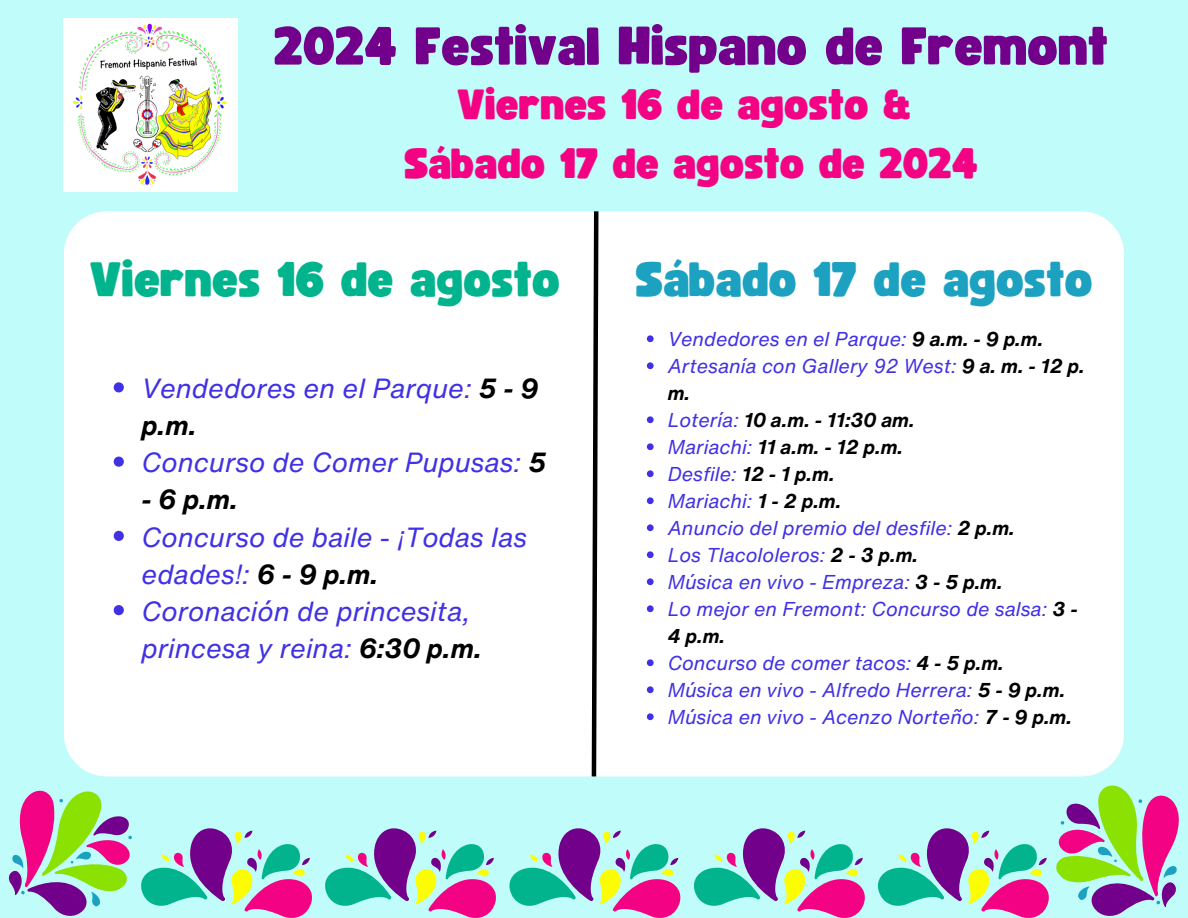
<style>
.page{position:relative;width:1188px;height:918px;background:#c0fcf9}
.page>*{position:absolute;margin:0;border:0;box-sizing:border-box;transform-origin:0 0}
.t1{font:52.5px "Funtastic";color:#72008b}
.t2{font:48px "Funtastic";color:#01b48e}
.t3{font:48px "Funtastic";color:#1ca2c0}
.t4{font:42px/58.5px "Funtastic";color:#f30384;text-align:center}
.t5{font:italic 27px/37.2px "Helvetica Now Text";color:#4131e4}
.t6{font:italic 700 27px "Helvetica Now Text";color:#000}
.t7{font:italic 19.5px/27px "Helvetica Now Text";color:#4131e4}
.t8{font:italic 700 19.5px "Helvetica Now Text";color:#000}
.s1{font-weight:700;color:#000}
.s2{font-weight:400;color:#4131e4}
</style>
<div class="page">
<svg style="left:8px;top:790px;width:304px;height:128px"></svg>
<svg style="left:325px;top:828px;width:171px;height:90px"></svg>
<svg style="left:509px;top:828px;width:171px;height:90px"></svg>
<svg style="left:694px;top:828px;width:171px;height:90px"></svg>
<svg style="left:876px;top:776px;width:303px;height:142px"></svg>
<div style="left:64px;top:211px;width:1059px;height:565px;background:#fff"></div>
<img style="left:64px;top:18px;width:173px;height:173px">
<svg style="left:114px;top:382px;width:10px;height:10px"></svg>
<svg style="left:114px;top:457px;width:10px;height:10px"></svg>
<svg style="left:114px;top:531px;width:10px;height:10px"></svg>
<svg style="left:114px;top:605px;width:10px;height:10px"></svg>
<svg style="left:647px;top:335px;width:7px;height:7px"></svg>
<svg style="left:647px;top:362px;width:7px;height:7px"></svg>
<svg style="left:647px;top:416px;width:7px;height:7px"></svg>
<svg style="left:647px;top:443px;width:7px;height:7px"></svg>
<svg style="left:647px;top:470px;width:7px;height:7px"></svg>
<svg style="left:647px;top:497px;width:7px;height:7px"></svg>
<svg style="left:647px;top:524px;width:7px;height:7px"></svg>
<svg style="left:647px;top:551px;width:7px;height:7px"></svg>
<svg style="left:647px;top:578px;width:7px;height:7px"></svg>
<svg style="left:647px;top:605px;width:7px;height:7px"></svg>
<svg style="left:647px;top:659px;width:7px;height:7px"></svg>
<svg style="left:647px;top:686px;width:7px;height:7px"></svg>
<svg style="left:647px;top:713px;width:7px;height:7px"></svg>
<svg style="left:589px;top:211px;width:12px;height:566px;background:#9f9f9f"></svg>
<h1 class="t1" style="left:275px;top:22px;width:836px">2024 Festival Hispano de Fremont</h1>
<h2 class="t4" style="left:405px;top:77px;width:576px">Viernes 16 de agosto &amp;<br>Sábado 17 de agosto de 2024</h2>
<h1 class="t2" style="left:90px;top:258px;width:472px">Viernes 16 de agosto</h1>
<p class="t5" style="left:142px;top:369px;width:398px">Vendedores en el Parque: <span class="s1">5 - 9 p.m.</span></p>
<p class="t5" style="left:142px;top:444px;width:406px">Concurso de Comer Pupusas: <span class="s1">5</span></p>
<p class="t6" style="left:142px;top:479px;width:98px">- 6 p.m.</p>
<p class="t5" style="left:142px;top:518px;width:387px">Concurso de baile - ¡Todas las edades!: <span class="s1">6 - 9 p.m.</span></p>
<p class="t5" style="left:142px;top:592px;width:342px">Coronación de princesita, princesa y reina: <span class="s1">6:30 p.m.</span></p>
<h1 class="t3" style="left:636px;top:258px;width:459px">Sábado 17 de agosto</h1>
<p class="t7" style="left:668px;top:325px;width:377px">Vendedores en el Parque: <span class="s1">9 a.m. - 9 p.m.</span></p>
<p class="t7" style="left:668px;top:352px;width:418px">Artesanía con Gallery 92 West: <span class="s1">9 a. m. - 12 p. m.</span></p>
<p class="t8" style="left:668px;top:405px;width:248px"><span class="s2">Lotería:</span> 10 a.m. - 11:30 am.</p>
<p class="t8" style="left:668px;top:432px;width:237px"><span class="s2">Mariachi:</span> 11 a.m. - 12 p.m.</p>
<p class="t7" style="left:668px;top:460px;width:168px">Desfile: <span class="s1">12 - 1 p.m.</span></p>
<p class="t7" style="left:668px;top:487px;width:175px">Mariachi: <span class="s1">1 - 2 p.m.</span></p>
<p class="t7" style="left:668px;top:514px;width:349px">Anuncio del premio del desfile: <span class="s1">2 p.m.</span></p>
<p class="t7" style="left:668px;top:541px;width:252px">Los Tlacololeros: <span class="s1">2 - 3 p.m.</span></p>
<p class="t7" style="left:668px;top:568px;width:337px">Música en vivo - Empreza: <span class="s1">3 - 5 p.m.</span></p>
<p class="t7" style="left:668px;top:595px;width:412px">Lo mejor en Fremont: Concurso de salsa: <span class="s1">3 -<br>4 p.m.</span></p>
<p class="t7" style="left:668px;top:649px;width:338px">Concurso de comer tacos: <span class="s1">4 - 5 p.m.</span></p>
<p class="t7" style="left:668px;top:676px;width:399px">Música en vivo - Alfredo Herrera: <span class="s1">5 - 9 p.m.</span></p>
<p class="t7" style="left:668px;top:703px;width:406px">Música en vivo - Acenzo Norteño: <span class="s1">7 - 9 p.m.</span></p>
</div>
